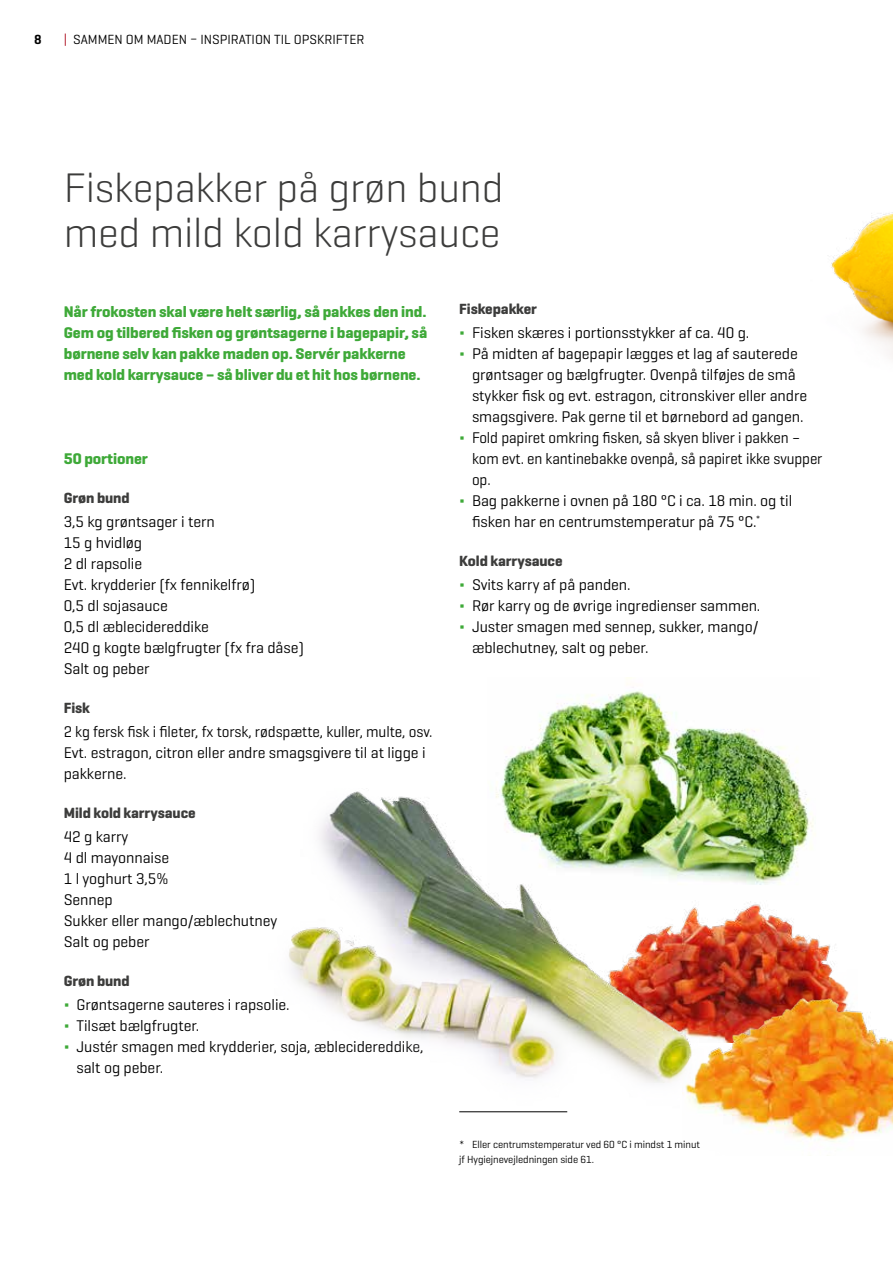
<style>
.page{position:relative;width:893px;height:1263px;background:#fff}
.page>*{position:absolute;margin:0;border:0;box-sizing:border-box;transform-origin:0 0}
.t1{font:300 42px/45px "Geogrotesque";letter-spacing:-.005em;color:#3c3c3b}
.t2{font:15.75px/21px "Geogrotesque";letter-spacing:-.005em;color:#000}
.t3{font:700 15.75px/21px "Geogrotesque";letter-spacing:-.005em;color:#3ea938}
.t4{font:15.75px/21px "Geogrotesque";letter-spacing:-.005em;color:#000;scale:.96 1}
.t5{font:15.75px "Geogrotesque";letter-spacing:-.005em;color:#000;scale:.95 1}
.t6{font:700 15px "Geogrotesque";letter-spacing:-.005em;color:#3c3c3b}
.t7{font:13.5px "Geogrotesque";color:#000}
.t8{font:600 13.5px "Geogrotesque";color:#000}
.t9{font:10.5px/15px "Geogrotesque";letter-spacing:-.005em;color:#000}
.s1{color:#ae1122}
.s2{color:#3ea938}
</style>
<div class="page">
<img style="left:741px;top:901px;width:95px;height:78px">
<img style="left:501px;top:677px;width:313px;height:208px">
<img style="left:831px;top:212px;width:62px;height:147px">
<img style="left:289px;top:789px;width:452px;height:324px">
<img style="left:682px;top:979px;width:211px;height:163px">
<p class="t8" style="left:34px;top:31px;width:9px">8</p>
<p class="t7" style="left:64px;top:31px;width:302px"><span class="s1">|</span> SAMMEN OM MADEN – INSPIRATION TIL OPSKRIFTER</p>
<h1 class="t1" style="left:64px;top:163px;width:441px">Fiskepakker på grøn bund med mild kold karrysauce</h1>
<p class="t3" style="left:64px;top:301px;width:365px">Når frokosten skal være helt særlig, så pakkes den ind.<br>Gem og tilbered fisken og grøntsagerne i bagepapir, så børnene selv kan pakke maden op. Servér pakkerne med kold karrysauce – så bliver du et hit hos børnene.</p>
<p class="t3" style="left:64px;top:448px;width:86px">50 portioner</p>
<p class="t6" style="left:64px;top:489px;width:67px">Grøn bund</p>
<p class="t2" style="left:64px;top:511px;width:242px">3,5 kg grøntsager i tern<br>15 g hvidløg<br>2 dl rapsolie<br>Evt. krydderier (fx fennikelfrø)<br>0,5 dl sojasauce<br>0,5 dl æblecidereddike<br>240 g kogte bælgfrugter (fx fra dåse)<br>Salt og peber</p>
<p class="t6" style="left:64px;top:699px;width:28px">Fisk</p>
<p class="t4" style="left:64px;top:721px;width:386px">2 kg fersk fisk i fileter, fx torsk, rødspætte, kuller, multe, osv.<br>Evt. estragon, citron eller andre smagsgivere til at ligge i pakkerne.</p>
<p class="t6" style="left:64px;top:804px;width:133px">Mild kold karrysauce</p>
<p class="t2" style="left:64px;top:826px;width:215px">42 g karry<br>4 dl mayonnaise<br>1 l yoghurt 3,5%<br>Sennep<br>Sukker eller mango/æblechutney<br>Salt og peber</p>
<p class="t6" style="left:64px;top:972px;width:67px">Grøn bund</p>
<p class="t2" style="left:64px;top:994px;width:227px"><span class="s2">∆</span> Grøntsagerne sauteres i rapsolie.</p>
<p class="t2" style="left:64px;top:1015px;width:137px"><span class="s2">∆</span> Tilsæt bælgfrugter.</p>
<p class="t2" style="left:64px;top:1036px;width:361px"><span class="s2">∆</span> Justér smagen med krydderier, soja, æblecidereddike,</p>
<p class="t2" style="left:77px;top:1057px;width:88px">salt og peber.</p>
<p class="t6" style="left:459px;top:300px;width:79px">Fiskepakker</p>
<p class="t2" style="left:459px;top:322px;width:292px"><span class="s2">∆</span> Fisken skæres i portionsstykker af ca. 40 g.</p>
<p class="t2" style="left:459px;top:343px;width:340px"><span class="s2">∆</span> På midten af bagepapir lægges et lag af sauterede</p>
<p class="t2" style="left:472px;top:364px;width:325px">grøntsager og bælgfrugter. Ovenpå tilføjes de små</p>
<p class="t2" style="left:472px;top:385px;width:337px">stykker fisk og evt. estragon, citronskiver eller andre</p>
<p class="t2" style="left:472px;top:406px;width:333px">smagsgivere. Pak gerne til et børnebord ad gangen.</p>
<p class="t5" style="left:459px;top:428px;width:360px"><span class="s2">∆</span> Fold papiret omkring fisken, så skyen bliver i pakken –</p>
<p class="t5" style="left:472px;top:449px;width:370px">kom evt. en kantinebakke ovenpå, så papiret ikke svupper</p>
<p class="t5" style="left:472px;top:470px;width:21px">op.</p>
<p class="t2" style="left:459px;top:490px;width:335px"><span class="s2">∆</span> Bag pakkerne i ovnen på 180 °C i ca. 18 min. og til</p>
<p class="t2" style="left:472px;top:511px;width:290px">fisken har en centrumstemperatur på 75 °C.<sup>*</sup></p>
<p class="t6" style="left:459px;top:552px;width:105px">Kold karrysauce</p>
<p class="t2" style="left:459px;top:574px;width:173px"><span class="s2">∆</span> Svits karry af på panden.</p>
<p class="t2" style="left:459px;top:595px;width:303px"><span class="s2">∆</span> Rør karry og de øvrige ingredienser sammen.</p>
<p class="t2" style="left:459px;top:616px;width:301px"><span class="s2">∆</span> Juster smagen med sennep, sukker, mango/</p>
<p class="t2" style="left:472px;top:637px;width:178px">æblechutney, salt og peber.</p>
<p class="t9" style="left:459px;top:1137px;width:242px">* Eller centrumstemperatur ved 60 °C i mindst 1 minut jf Hygiejnevejledningen side 61.</p>
</div>
